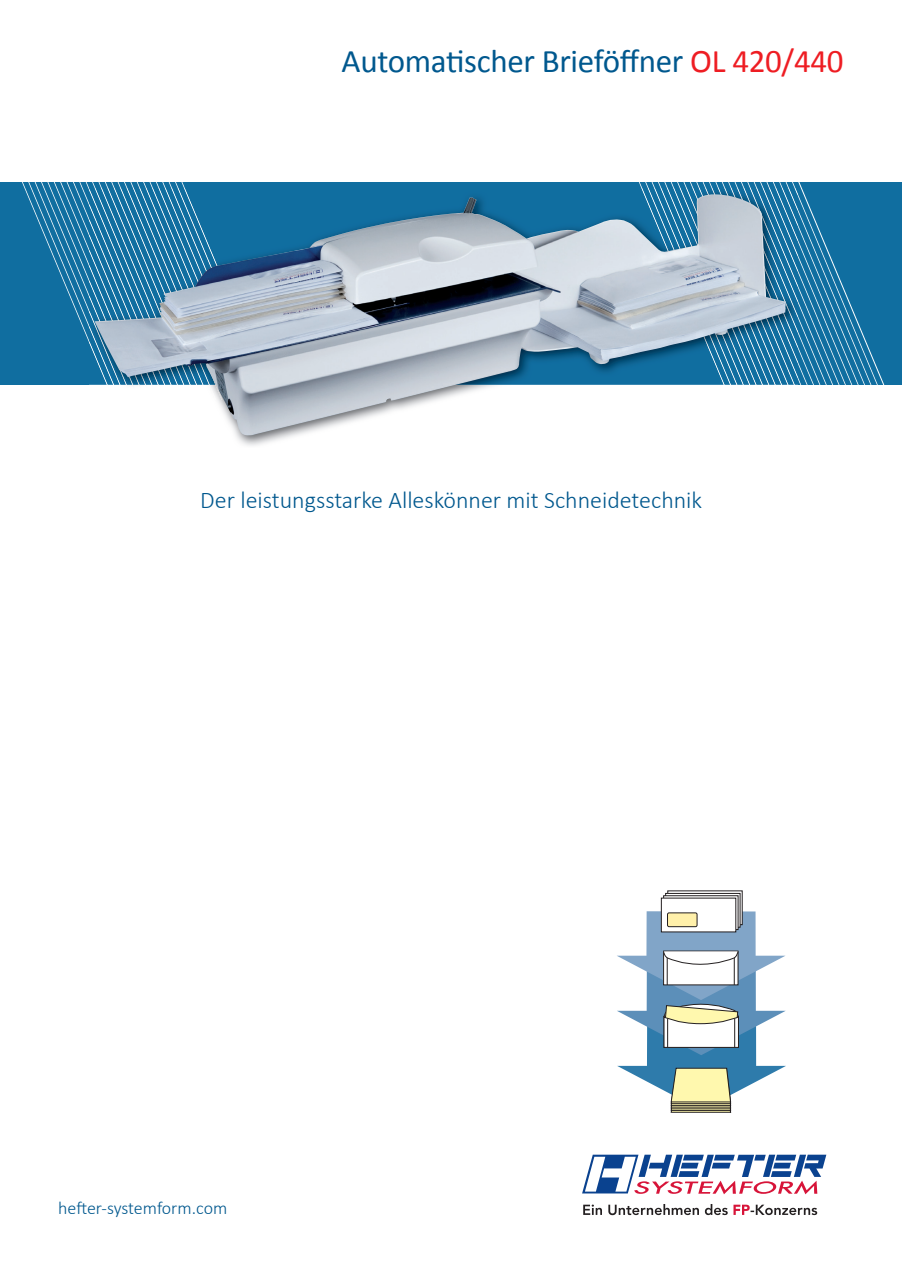
<style>
.page{position:relative;width:902px;height:1272px;background:#fff}
.page>*{position:absolute;margin:0;border:0;box-sizing:border-box;transform-origin:0 0}
.t1{font:33px "Calibri";letter-spacing:-.01em;color:#00588e}
.t2{font:300 24px "Calibri";color:#00588e}
.t3{font:300 18px "Calibri";letter-spacing:-.01em;color:#00588e}
.s1{color:#ee1d23}
</style>
<div class="page">
<svg style="left:667px;top:890px;width:75px;height:34px"></svg>
<div style="left:665px;top:893px;width:75px;height:34px;border:1px solid #231f20"></div>
<div style="left:663px;top:895px;width:75px;height:34px;border:1px solid #231f20"></div>
<div style="left:661px;top:898px;width:74px;height:33px;background:#fff"></div>
<svg style="left:617px;top:911px;width:169px;height:201px"></svg>
<div style="left:0;top:182px;width:901px;height:202px;background:#106ea0"></div>
<svg style="left:17px;top:182px;width:168px;height:203px"></svg>
<svg style="left:733px;top:1204px;width:84px;height:10px"></svg>
<svg style="left:583px;top:1204px;width:144px;height:11px"></svg>
<svg style="left:582px;top:1154px;width:244px;height:40px"></svg>
<svg style="left:639px;top:182px;width:251px;height:203px"></svg>
<img style="left:101px;top:188px;width:87px;height:6px">
<img style="left:89px;top:310px;width:5px;height:16px">
<img style="left:89px;top:326px;width:5px;height:15px">
<img style="left:89px;top:341px;width:5px;height:44px">
<img style="left:794px;top:188px;width:3px;height:197px">
<img style="left:788px;top:188px;width:6px;height:197px">
<img style="left:781px;top:188px;width:7px;height:197px">
<img style="left:641px;top:188px;width:89px;height:6px">
<img style="left:94px;top:194px;width:691px;height:243px">
<h1 class="t1" style="left:341px;top:40px;width:503px">Automatischer Brieföffner <span class="s1">OL 420/440</span></h1>
<p class="t2" style="left:200px;top:485px;width:503px">Der leistungsstarke Alleskönner mit Schneidetechnik</p>
<p class="t3" style="left:58px;top:1196px;width:170px">hefter-systemform.com</p>
</div>
